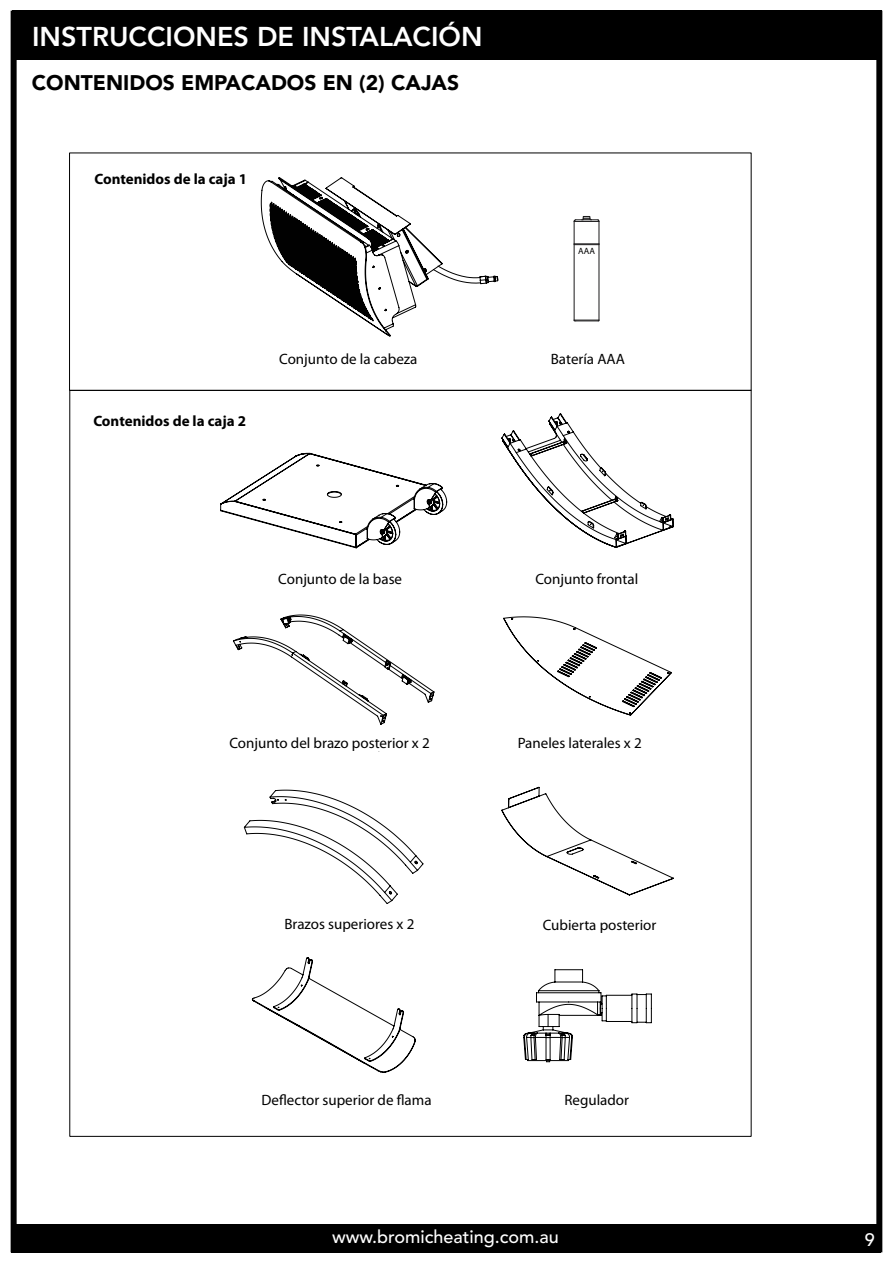
<style>
.page{position:relative;width:893px;height:1263px;background:#fff}
.page>*{position:absolute;margin:0;border:0;box-sizing:border-box;transform-origin:0 0}
.t1{font:800 27px "Avenir";color:#fff}
.t2{font:900 21px "Avenir";color:#000}
.t3{font:500 18px "Avenir";color:#fff}
.t4{font:15.45px "Myriad Pro";color:#000}
.t5{font:700 15.45px "Myriad Pro";letter-spacing:-.005em;color:#000}
.t6{font:15px "Myriad Pro";color:#000}
.t7{font:700 15px "Myriad Pro";color:#000}
.t8{font:9.15px "Myriad Pro";color:#000}
</style>
<div class="page">
<div style="left:11px;top:1224px;width:870px;height:29px;background:#000"></div>
<div style="left:11px;top:11px;width:871px;height:1241px;border:6px solid #000"></div>
<div style="left:12px;top:10px;width:870px;height:50px;background:#000"></div>
<svg style="left:502px;top:413px;width:172px;height:135px"></svg>
<svg style="left:502px;top:787px;width:171px;height:108px"></svg>
<svg style="left:503px;top:616px;width:169px;height:99px"></svg>
<svg style="left:220px;top:453px;width:227px;height:95px"></svg>
<svg style="left:244px;top:790px;width:179px;height:114px"></svg>
<svg style="left:233px;top:615px;width:201px;height:109px"></svg>
<svg style="left:252px;top:957px;width:163px;height:115px"></svg>
<svg style="left:523px;top:969px;width:129px;height:93px"></svg>
<svg style="left:574px;top:320px;width:25px;height:2px"></svg>
<hr style="left:574px;top:245px;width:1px;height:75px;background:#1a191a">
<hr style="left:599px;top:245px;width:1px;height:75px;background:#1a191a">
<svg style="left:574px;top:216px;width:26px;height:29px"></svg>
<svg style="left:261px;top:177px;width:237px;height:159px"></svg>
<h1 class="t1" style="left:32px;top:25px;width:452px">INSTRUCCIONES DE INSTALACIÓN</h1>
<h2 class="t2" style="left:32px;top:75px;width:429px">CONTENIDOS EMPACADOS EN (2) CAJAS</h2>
<p class="t5" style="left:94px;top:169px;width:104px">Box 1 Contents</p>
<p class="t7" style="left:94px;top:173px;width:154px">Contenidos de la caja 1</p>
<p class="t8" style="left:578px;top:247px;width:18px">AAA</p>
<p class="t5" style="left:92px;top:412px;width:104px">Box 2 Contents</p>
<p class="t7" style="left:93px;top:416px;width:154px">Contenidos de la caja 2</p>
<p class="t4" style="left:287px;top:349px;width:101px">Head Assembly</p>
<p class="t4" style="left:548px;top:350px;width:79px">AAA Battery</p>
<p class="t6" style="left:279px;top:352px;width:140px">Conjunto de la cabeza</p>
<p class="t6" style="left:551px;top:352px;width:76px">Batería AAA</p>
<p class="t4" style="left:286px;top:569px;width:96px">Base Assembly</p>
<p class="t6" style="left:278px;top:571px;width:125px">Conjunto de la base</p>
<p class="t4" style="left:538px;top:570px;width:101px">Front Assembly</p>
<p class="t6" style="left:535px;top:571px;width:104px">Conjunto frontal</p>
<p class="t4" style="left:261px;top:735px;width:147px">Rear Arm Assembly x 2</p>
<p class="t6" style="left:229px;top:735px;width:202px">Conjunto del brazo posterior x 2</p>
<p class="t4" style="left:541px;top:736px;width:95px">Side Panels x 2</p>
<p class="t6" style="left:518px;top:736px;width:125px">Paneles laterales x 2</p>
<p class="t4" style="left:293px;top:914px;width:84px">Top Arms x 2</p>
<p class="t6" style="left:284px;top:917px;width:132px">Brazos superiores x 2</p>
<p class="t4" style="left:553px;top:915px;width:71px">Rear Cover</p>
<p class="t6" style="left:543px;top:917px;width:115px">Cubierta posterior</p>
<p class="t4" style="left:269px;top:1092px;width:130px">Top Flame Deflector</p>
<p class="t4" style="left:556px;top:1093px;width:64px">Regulator</p>
<p class="t6" style="left:262px;top:1092px;width:172px">Deflector superior de flama</p>
<p class="t6" style="left:564px;top:1093px;width:66px">Regulador</p>
<p class="t3" style="left:332px;top:1227px;width:228px">www.bromicheating.com.au</p>
<p class="t3" style="left:865px;top:1229px;width:12px">9</p>
</div>
